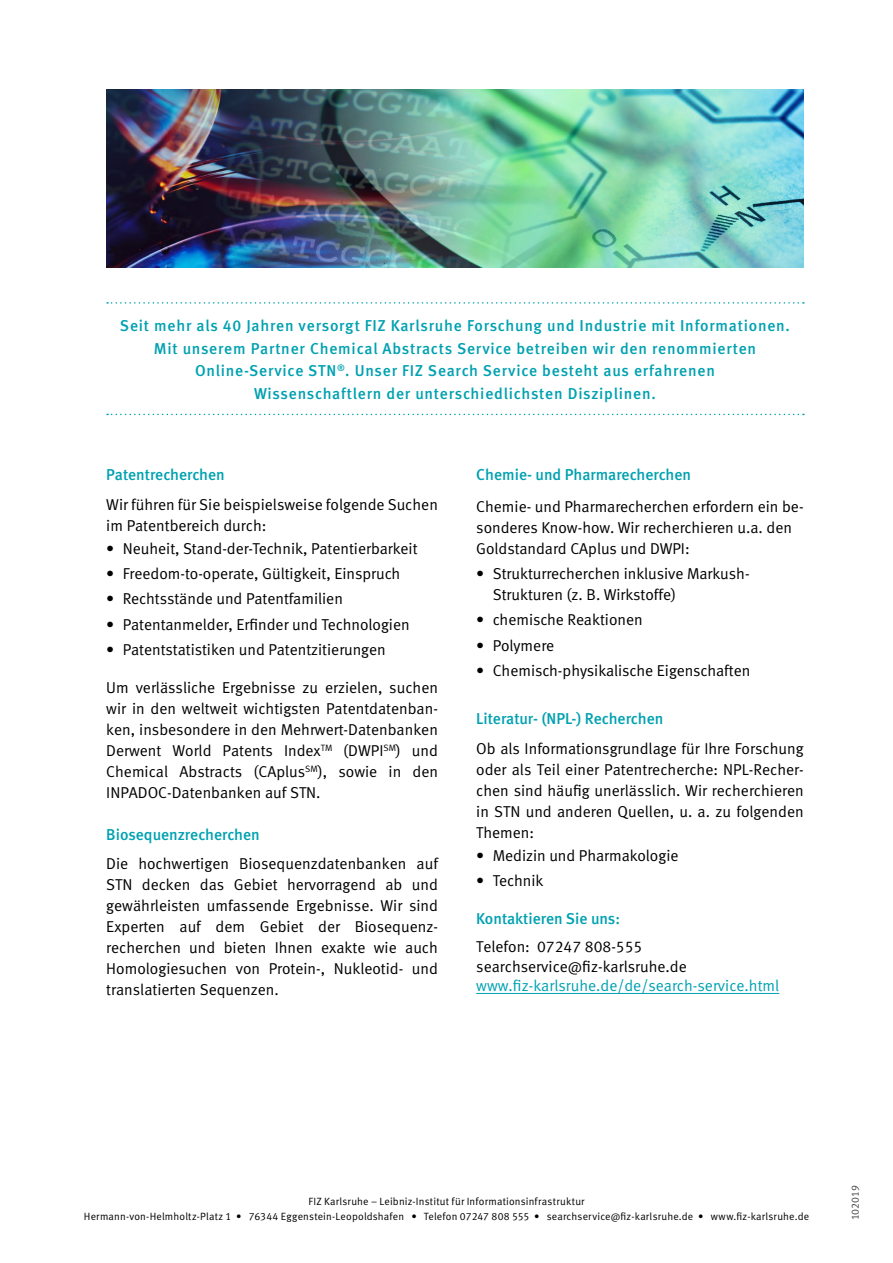
<style>
.page{position:relative;width:893px;height:1263px;background:#fff}
.page>*{position:absolute;margin:0;border:0;box-sizing:border-box;transform-origin:0 0}
.t1{font:15.75px/21px "Meta Normal LF";color:#000}
.t2{font:15.75px/22.5px "Meta Medium LF";letter-spacing:.045em;color:#00a1b1;text-align:center}
.t3{font:15.75px "Meta Medium LF";color:#00a1b1}
.t4{font:15.75px "Meta Normal LF";color:#00a1b1}
.t5{font:10.5px/15px "Meta Normal LF";letter-spacing:.015em;color:#000;text-align:center}
.t6{font:10.5px "Meta Normal LF";color:#444346}
</style>
<div class="page">
<img style="left:106px;top:89px;width:698px;height:179px">
<svg style="left:107px;top:302px;width:697px;height:2px"></svg>
<svg style="left:107px;top:414px;width:697px;height:1px"></svg>
<hr style="left:476px;top:993px;width:303px;height:1px;background:#00a1b1">
<p class="t2" style="left:120px;top:314px;width:671px">Seit mehr als 40 Jahren versorgt FIZ Karlsruhe Forschung und Industrie mit Informationen.<br>Mit unserem Partner Chemical Abstracts Service betreiben wir den renommierten Online-Service STN<sup>®</sup>. Unser FIZ Search Service besteht aus erfahrenen<br>Wissenschaftlern der unterschiedlichsten Disziplinen.</p>
<p class="t3" style="left:106px;top:465px;width:120px">Patentrecherchen</p>
<p class="t1" style="left:106px;top:493px;width:333px">Wir führen für Sie beispielsweise folgende Suchen im Patentbereich durch:</p>
<p class="t1" style="left:106px;top:538px;width:313px">• Neuheit, Stand-der-Technik, Patentierbarkeit</p>
<p class="t1" style="left:106px;top:563px;width:295px">• Freedom-to-operate, Gültigkeit, Einspruch</p>
<p class="t1" style="left:106px;top:588px;width:238px">• Rechtsstände und Patentfamilien</p>
<p class="t1" style="left:106px;top:613px;width:305px">• Patentanmelder, Erfinder und Technologien</p>
<p class="t1" style="left:106px;top:639px;width:281px">• Patentstatistiken und Patentzitierungen</p>
<p class="t1" style="left:106px;top:677px;width:333px;text-align:justify">Um verlässliche Ergebnisse zu erzielen, suchen wir in den weltweit wichtigsten Patentdatenban&shy;ken, insbesondere in den Mehrwert-Datenbanken Derwent World Patents Index<sup>TM</sup> (DWPI<sup>SM</sup>) und Chemical Abstracts (CAplus<sup>SM</sup>), sowie in den INPADOC-Datenbanken auf STN.</p>
<p class="t3" style="left:106px;top:825px;width:155px">Biosequenzrecherchen</p>
<p class="t1" style="left:106px;top:853px;width:333px;text-align:justify">Die hochwertigen Biosequenzdatenbanken auf STN decken das Gebiet hervorragend ab und gewährleisten umfassende Ergebnisse. Wir sind Experten auf dem Gebiet der Biosequenz&shy;recherchen und bieten Ihnen exakte wie auch Homologiesuchen von Protein-, Nukleotid- und translatierten Sequenzen.</p>
<p class="t3" style="left:476px;top:465px;width:216px">Chemie- und Pharmarecherchen</p>
<p class="t1" style="left:476px;top:496px;width:329px">Chemie- und Pharmarecherchen erfordern ein be&shy;sonderes Know-how. Wir recherchieren u.a. den<br>Goldstandard CAplus und DWPI:</p>
<p class="t1" style="left:493px;top:563px;width:258px;text-indent:-17px">• Strukturrecherchen inklusive Markush-<br>Strukturen (z. B. Wirkstoffe)</p>
<p class="t1" style="left:476px;top:609px;width:168px">• chemische Reaktionen</p>
<p class="t1" style="left:476px;top:634px;width:79px">• Polymere</p>
<p class="t1" style="left:476px;top:660px;width:276px">• Chemisch-physikalische Eigenschaften</p>
<p class="t3" style="left:476px;top:709px;width:189px">Literatur- (NPL-) Recherchen</p>
<p class="t1" style="left:476px;top:737px;width:329px;text-align:justify">Ob als Informationsgrundlage für Ihre Forschung oder als Teil einer Patentrecherche: NPL-Recher&shy;chen sind häufig unerlässlich. Wir recherchieren in STN und anderen Quellen, u. a. zu folgenden Themen:</p>
<p class="t1" style="left:476px;top:845px;width:204px">• Medizin und Pharmakologie</p>
<p class="t1" style="left:476px;top:870px;width:69px">• Technik</p>
<p class="t3" style="left:476px;top:909px;width:145px">Kontaktieren Sie uns:</p>
<p class="t1" style="left:476px;top:937px;width:212px;line-height:19.5px">Telefon: 07247 808-555 searchservice@fiz-karlsruhe.de</p>
<p class="t4" style="left:476px;top:976px;width:305px">www.fiz-karlsruhe.de/de/search-service.html</p>
<p class="t5" style="left:84px;top:1193px;width:727px">FIZ Karlsruhe – Leibniz-Institut für Informationsinfrastruktur<br>Hermann-von-Helmholtz-Platz 1 • 76344 Eggenstein-Leopoldshafen • Telefon 07247 808 555 • searchservice@fiz-karlsruhe.de • www.fiz-karlsruhe.de</p>
<p class="t6" style="left:849px;top:1220px;width:37px;rotate:-90deg">102019</p>
</div>
